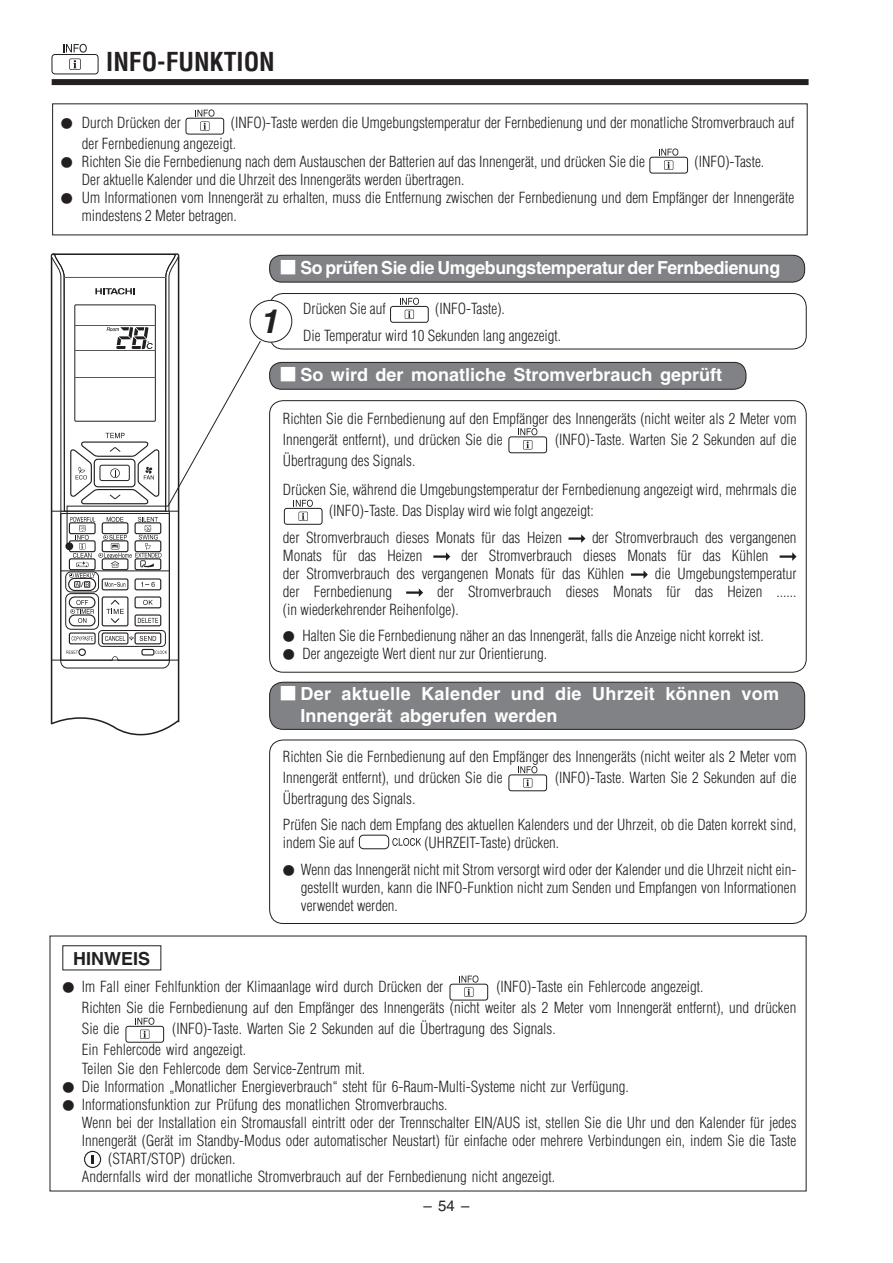
<style>
.page{position:relative;width:893px;height:1263px;background:#fff}
.page>*{position:absolute;margin:0;border:0;box-sizing:border-box;transform-origin:0 0}
.t1{font:italic 700 33px "Helvetica";color:#231f20}
.t2{font:700 condensed 25.5px "Helvetica";color:#231f20}
.t3{font:700 18px/21px "Helvetica";color:#fff}
.t4{font:700 18px "Helvetica";letter-spacing:-.02em;color:#fff}
.t5{font:700 18px "Helvetica";color:#231f20}
.t6{font:300 condensed 15px/18px "Helvetica";color:#231f20}
.t7{font:15px "Helvetica";color:#231f20}
.s1{font-family:"Koz Go Pro";font-weight:400;font-stretch:normal;font-size:12px}
.s2{font-family:"Koz Go Pro";font-weight:400}
</style>
<div class="page">
<div style="left:52px;top:79px;width:757px;height:6px;background:#231f20"></div>
<div style="left:52px;top:54px;width:47px;height:20px;border:1px solid #231f20;border-radius:3px"></div>
<svg style="left:63px;top:44px;width:24px;height:9px"></svg>
<svg style="left:69px;top:59px;width:12px;height:11px"></svg>
<svg style="left:50px;top:255px;width:130px;height:453px"></svg>
<svg style="left:50px;top:708px;width:130px;height:28px"></svg>
<div style="left:186px;top:118px;width:38px;height:16px;border:1px solid #231f20;border-radius:2px"></div>
<svg style="left:195px;top:109px;width:19px;height:22px"></svg>
<div style="left:649px;top:157px;width:39px;height:16px;border:1px solid #231f20;border-radius:2px"></div>
<svg style="left:659px;top:148px;width:19px;height:22px"></svg>
<div style="left:270px;top:255px;width:535px;height:27px;background:#808285;border-radius:12px"></div>
<div style="left:269px;top:255px;width:536px;height:27px;border:1px solid #231f20;border-radius:12px"></div>
<div style="left:270px;top:682px;width:535px;height:47px;background:#808285;border-radius:14px"></div>
<div style="left:269px;top:682px;width:536px;height:48px;border:1px solid #231f20;border-radius:14px"></div>
<div style="left:270px;top:362px;width:476px;height:27px;background:#808285;border-radius:12px"></div>
<div style="left:269px;top:362px;width:477px;height:28px;border:1px solid #231f20;border-radius:12px"></div>
<div style="left:269px;top:293px;width:538px;height:56px;border:1px solid #231f20;border-radius:13px"></div>
<div style="left:269px;top:740px;width:538px;height:184px;border:1px solid #231f20;border-radius:14px"></div>
<div style="left:269px;top:400px;width:538px;height:273px;border:1px solid #231f20;border-radius:14px"></div>
<div style="left:390px;top:306px;width:39px;height:17px;border:1px solid #231f20;border-radius:2px"></div>
<svg style="left:400px;top:298px;width:19px;height:21px"></svg>
<div style="left:508px;top:774px;width:39px;height:17px;border:1px solid #231f20;border-radius:2px"></div>
<svg style="left:518px;top:766px;width:19px;height:21px"></svg>
<div style="left:359px;top:835px;width:30px;height:14px;border:1px solid #231f20;border-radius:4px"></div>
<svg style="left:392px;top:838px;width:29px;height:8px"></svg>
<div style="left:508px;top:436px;width:39px;height:17px;border:1px solid #231f20;border-radius:2px"></div>
<svg style="left:518px;top:428px;width:19px;height:21px"></svg>
<div style="left:284px;top:508px;width:38px;height:17px;border:1px solid #231f20;border-radius:2px"></div>
<svg style="left:294px;top:500px;width:19px;height:21px"></svg>
<svg style="left:568px;top:534px;width:17px;height:9px"></svg>
<svg style="left:433px;top:552px;width:17px;height:9px"></svg>
<svg style="left:780px;top:552px;width:16px;height:9px"></svg>
<svg style="left:631px;top:570px;width:17px;height:9px"></svg>
<svg style="left:406px;top:588px;width:17px;height:9px"></svg>
<div style="left:62px;top:945px;width:99px;height:25px;border:1px solid #231f20"></div>
<div style="left:450px;top:984px;width:38px;height:16px;border:1px solid #231f20;border-radius:2px"></div>
<svg style="left:459px;top:975px;width:19px;height:22px"></svg>
<div style="left:126px;top:1026px;width:38px;height:16px;border:1px solid #231f20;border-radius:2px"></div>
<svg style="left:135px;top:1017px;width:19px;height:22px"></svg>
<svg style="left:92px;top:1155px;width:2px;height:9px"></svg>
<div style="left:84px;top:1151px;width:17px;height:17px;border:1px solid #231f20;border-radius:50%"></div>
<div style="left:250px;top:300px;width:42px;height:42px;background:#fff;border-radius:50%"></div>
<div style="left:250px;top:300px;width:42px;height:42px;border:1px solid #231f20;border-radius:50%"></div>
<svg style="left:51px;top:253px;width:210px;height:416px"></svg>
<p class="t2" style="left:106px;top:46px;width:170px">INFO-FUNKTION</p>
<p class="t6" style="left:82px;top:112px;width:714px;line-height:21px;text-indent:149px">(INFO)-Taste werden die Umgebungstemperatur der Fernbedienung und der monatliche Stromverbrauch auf der Fernbedienung angezeigt.</p>
<p class="t6" style="left:61px;top:152px;width:586px"><span class="s1">●</span> Richten Sie die Fernbedienung nach dem Austauschen der Batterien auf das Innengerät, und drücken Sie die</p>
<p class="t6" style="left:694px;top:152px;width:71px">(INFO)-Taste.</p>
<p class="t6" style="left:82px;top:170px;width:384px">Der aktuelle Kalender und die Uhrzeit des Innengeräts werden übertragen.</p>
<p class="t6" style="left:82px;top:188px;width:714px;text-indent:-21px"><span class="s1">●</span> Um Informationen vom Innengerät zu erhalten, muss die Entfernung zwischen der Fernbedienung und dem Empfänger der Innengeräte mindestens 2 Meter betragen.</p>
<p class="t4" style="left:279px;top:256px;width:502px"><span class="s2">■</span> So prüfen Sie die Umgebungstemperatur der Fernbedienung</p>
<p class="t6" style="left:61px;top:113px;width:121px"><span class="s1">●</span> Durch Drücken der</p>
<p class="t1" style="left:260px;top:302px;width:20px">1</p>
<p class="t6" style="left:303px;top:300px;width:84px">Drücken Sie auf</p>
<p class="t6" style="left:303px;top:296px;width:259px;line-height:26.5px;text-indent:132px">(INFO-Taste).<br>Die Temperatur wird 10 Sekunden lang angezeigt.</p>
<p class="t3" style="left:279px;top:364px;width:444px"><span class="s2">■</span> So wird der monatliche Stromverbrauch geprüft</p>
<p class="t6" style="left:283px;top:408px;width:515px;line-height:21px">Richten Sie die Fernbedienung auf den Empfänger des Innengeräts (nicht weiter als 2 Meter vom<br>Innengerät entfernt), und drücken Sie die</p>
<p class="t6" style="left:555px;top:430px;width:243px">(INFO)-Taste. Warten Sie 2 Sekunden auf die</p>
<p class="t6" style="left:283px;top:446px;width:515px;line-height:29.5px">Übertragung des Signals.<br>Drücken Sie, während die Umgebungstemperatur der Fernbedienung angezeigt wird, mehrmals die</p>
<p class="t6" style="left:283px;top:498px;width:312px;line-height:26.5px;text-indent:46px">(INFO)-Taste. Das Display wird wie folgt angezeigt: der Stromverbrauch dieses Monats für das Heizen</p>
<p class="t6" style="left:592px;top:528px;width:206px">der Stromverbrauch des vergangenen</p>
<p class="t6" style="left:283px;top:546px;width:487px;text-indent:178px">der Stromverbrauch dieses Monats für das Kühlen der Stromverbrauch des vergangenen Monats für das Kühlen</p>
<p class="t6" style="left:283px;top:546px;width:141px">Monats für das Heizen</p>
<p class="t6" style="left:655px;top:564px;width:143px">die Umgebungstemperatur</p>
<p class="t6" style="left:283px;top:582px;width:515px;text-indent:154px">der Stromverbrauch dieses Monats für das Heizen ...... (in wiederkehrender Reihenfolge).</p>
<p class="t6" style="left:283px;top:627px;width:482px"><span class="s1">●</span> Halten Sie die Fernbedienung näher an das Innengerät, falls die Anzeige nicht korrekt ist.</p>
<p class="t6" style="left:283px;top:645px;width:266px"><span class="s1">●</span> Der angezeigte Wert dient nur zur Orientierung.</p>
<p class="t6" style="left:283px;top:582px;width:111px">der Fernbedienung</p>
<p class="t3" style="left:301px;top:683px;width:480px;text-indent:-21px"><span class="s2">■</span> Der aktuelle Kalender und die Uhrzeit können vom<br>Innengerät abgerufen werden</p>
<p class="t6" style="left:283px;top:746px;width:515px;line-height:21px">Richten Sie die Fernbedienung auf den Empfänger des Innengeräts (nicht weiter als 2 Meter vom<br>Innengerät entfernt), und drücken Sie die</p>
<p class="t6" style="left:555px;top:768px;width:243px">(INFO)-Taste. Warten Sie 2 Sekunden auf die</p>
<p class="t6" style="left:283px;top:785px;width:515px;line-height:26.5px">Übertragung des Signals.<br>Prüfen Sie nach dem Empfang des aktuellen Kalenders und der Uhrzeit, ob die Daten korrekt sind,</p>
<p class="t6" style="left:283px;top:834px;width:73px">indem Sie auf</p>
<p class="t6" style="left:424px;top:834px;width:136px">(UHRZEIT-Taste) drücken.</p>
<p class="t6" style="left:301px;top:860px;width:497px;text-align:justify;text-indent:-18px"><span class="s1">●</span> Wenn das Innengerät nicht mit Strom versorgt wird oder der Kalender und die Uhrzeit nicht ein&shy;gestellt wurden, kann die INFO-Funktion nicht zum Senden und Empfangen von Informationen verwendet werden.</p>
<p class="t5" style="left:73px;top:947px;width:79px">HINWEIS</p>
<p class="t6" style="left:62px;top:978px;width:382px"><span class="s1">●</span> Im Fall einer Fehlfunktion der Klimaanlage wird durch Drücken der</p>
<p class="t6" style="left:82px;top:976px;width:716px;line-height:21.1px;text-indent:414px">(INFO)-Taste ein Fehlercode angezeigt.<br>Richten Sie die Fernbedienung auf den Empfänger des Innengeräts (nicht weiter als 2 Meter vom Innengerät entfernt), und drücken<br>Sie die</p>
<p class="t6" style="left:82px;top:1018px;width:475px;line-height:21.1px;text-indent:90px">(INFO)-Taste. Warten Sie 2 Sekunden auf die Übertragung des Signals.<br>Ein Fehlercode wird angezeigt.</p>
<p class="t6" style="left:82px;top:1059px;width:285px">Teilen Sie den Fehlercode dem Service-Zentrum mit.</p>
<p class="t6" style="left:62px;top:1077px;width:568px"><span class="s1">●</span> Die Information „Monatlicher Energieverbrauch“ steht für 6-Raum-Multi-Systeme nicht zur Verfügung.</p>
<p class="t6" style="left:62px;top:1095px;width:387px"><span class="s1">●</span> Informationsfunktion zur Prüfung des monatlichen Stromverbrauchs.</p>
<p class="t6" style="left:82px;top:1113px;width:716px">Wenn bei der Installation ein Stromausfall eintritt oder der Trennschalter EIN/AUS ist, stellen Sie die Uhr und den Kalender für jedes</p>
<p class="t6" style="left:82px;top:1131px;width:716px">Innengerät (Gerät im Standby-Modus oder automatischer Neustart) für einfache oder mehrere Verbindungen ein, indem Sie die Taste</p>
<p class="t6" style="left:108px;top:1149px;width:129px">(START/STOP) drücken.</p>
<p class="t6" style="left:82px;top:1168px;width:475px">Andernfalls wird der monatliche Stromverbrauch auf der Fernbedienung nicht angezeigt.</p>
<p class="t7" style="left:424px;top:1197px;width:47px">– 54 –</p>
</div>
